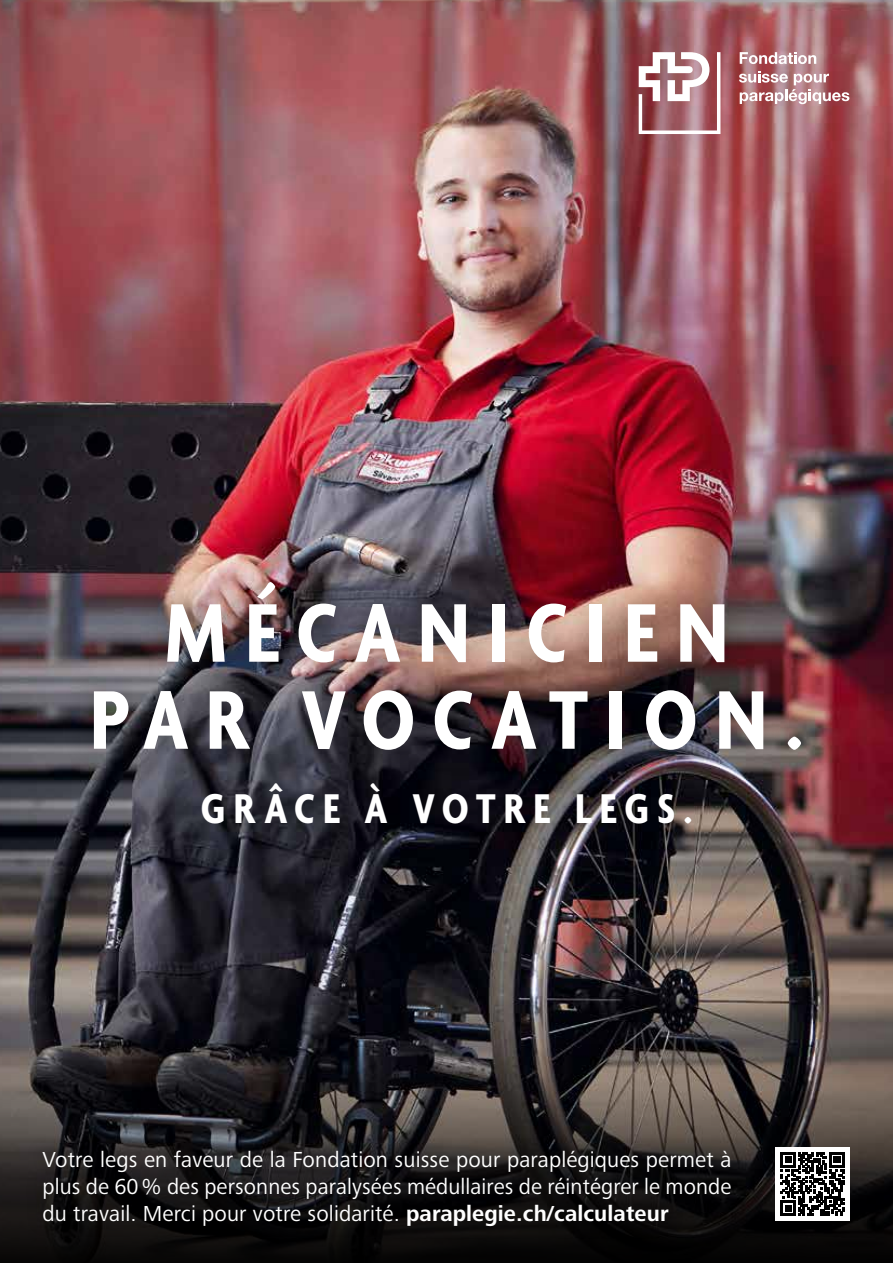
<style>
.page{position:relative;width:893px;height:1263px;background:#fff}
.page>*{position:absolute;margin:0;border:0;box-sizing:border-box;transform-origin:0 0}
.t1{font:700 condensed 90px/87px "Agenda";letter-spacing:.19em;color:#fff;text-align:center}
.t2{font:700 condensed 45px "Agenda";letter-spacing:.18em;color:#fff}
.t3{font:22.5px/27px "Frutiger Next Pro";letter-spacing:.005em;color:#fff;text-align:justify}
.s1{font-weight:700}
</style>
<div class="page">
<img style="left:0;top:0;width:893px;height:1044px">
<svg style="left:0;top:1044px;width:893px;height:219px;background:#302c2b"></svg>
<div style="left:25px;top:1133px;width:723px;height:111px;background:#000;opacity:.9"></div>
<div style="left:775px;top:1147px;width:75px;height:73px;background:#fff"></div>
<svg style="left:781px;top:1152px;width:64px;height:64px"></svg>
<div style="left:62px;top:553px;width:768px;height:227px;background:#000;opacity:.4"></div>
<div style="left:172px;top:755px;width:548px;height:99px;background:#000;opacity:.4"></div>
<svg style="left:740px;top:52px;width:76px;height:12px"></svg>
<svg style="left:639px;top:52px;width:81px;height:82px"></svg>
<svg style="left:739px;top:71px;width:110px;height:33px"></svg>
<h1 class="t1" style="left:90px;top:595px;width:714px">MÉCANICIEN<br>PAR VOCATION.</h1>
<h2 class="t2" style="left:201px;top:784px;width:493px">GRÂCE À VOTRE LEGS.</h2>
<p class="t3" style="left:43px;top:1145px;width:690px">Votre legs en faveur de la Fondation suisse pour paraplégiques permet à plus de 60% des personnes paralysées médullaires de réintégrer le monde du travail. Merci pour votre solidarité. <span class="s1">paraplegie.ch/calculateur</span></p>
</div>
